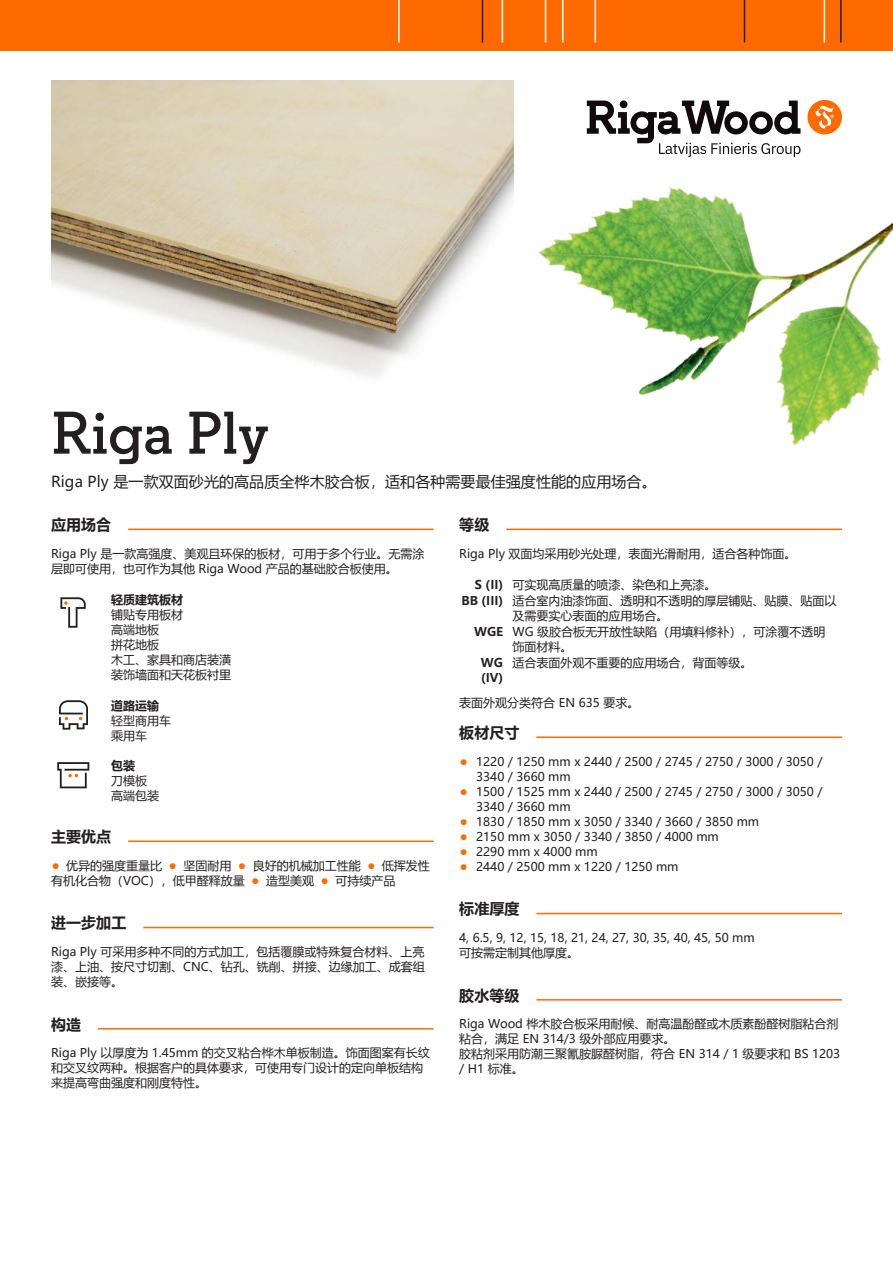
<style>
.page{position:relative;width:893px;height:1263px;background:#fff}
.page>*{position:absolute;margin:0;border:0;box-sizing:border-box;transform-origin:0 0}
.Nosaukums{font:600 60px "Regular Slab";letter-spacing:.005em;color:#231f20}
.ievadteksts{font:15px "Microsoft Ya Hei";letter-spacing:.005em;color:#231f20}
.Sadaļa{font:700 15px "Microsoft Ya Hei";letter-spacing:.005em;color:#231f20}
.pamatteksts__6{font:12px/15px "Microsoft Ya Hei";color:#231f20}
.tabula{font:12px/15px "Microsoft Ya Hei";color:#231f20}
.pamatteksts__3{font:12px/15px "Microsoft Ya Hei";color:#231f20}
.Virsraksts_tabulā{font:700 12px/15px "Microsoft Ya Hei";color:#231f20}
.s1{font-size:21px;color:#ff6a00}
</style>
<div class="page">
<div style="left:0;top:0;width:893px;height:51px;background:#ff6a00"></div>
<hr style="left:398px;top:0;width:2px;height:43px;background:#fff">
<img style="left:475px;top:0;width:418px;height:531px">
<hr style="left:51px;top:529px;width:383px;height:1px;background:#ff6a00">
<div style="left:51px;top:526px;width:77px;height:7px;background:#fff"></div>
<hr style="left:51px;top:840px;width:383px;height:2px;background:#ff6a00">
<div style="left:51px;top:838px;width:77px;height:7px;background:#fff"></div>
<hr style="left:51px;top:927px;width:383px;height:1px;background:#ff6a00">
<div style="left:51px;top:924px;width:92px;height:7px;background:#fff"></div>
<hr style="left:51px;top:1028px;width:383px;height:1px;background:#ff6a00">
<div style="left:51px;top:1025px;width:47px;height:8px;background:#fff"></div>
<hr style="left:459px;top:529px;width:383px;height:1px;background:#ff6a00">
<div style="left:459px;top:526px;width:47px;height:7px;background:#fff"></div>
<hr style="left:459px;top:736px;width:383px;height:2px;background:#ff6a00">
<div style="left:459px;top:734px;width:77px;height:7px;background:#fff"></div>
<hr style="left:459px;top:913px;width:383px;height:1px;background:#ff6a00">
<div style="left:459px;top:910px;width:77px;height:7px;background:#fff"></div>
<hr style="left:459px;top:999px;width:383px;height:1px;background:#ff6a00">
<div style="left:459px;top:996px;width:77px;height:8px;background:#fff"></div>
<svg style="left:60px;top:597px;width:26px;height:31px"></svg>
<svg style="left:59px;top:700px;width:29px;height:30px"></svg>
<svg style="left:57px;top:762px;width:32px;height:26px"></svg>
<img style="left:51px;top:81px;width:463px;height:303px">
<p class="Nosaukums" style="left:51px;top:396px;width:219px">Riga Ply</p>
<p class="ievadteksts" style="left:51px;top:471px;width:607px">Riga Ply 是一款双面砂光的高品质全桦木胶合板，适和各种需要最佳强度性能的应用场合。</p>
<p class="Sadaļa" style="left:51px;top:514px;width:62px">应用场合</p>
<p class="pamatteksts__3" style="left:51px;top:546px;width:375px">Riga Ply 是一款高强度、美观且环保的板材，可用于多个行业。无需涂层即可使用，也可作为其他 Riga Wood 产品的基础胶合板使用。</p>
<p class="Virsraksts_tabulā" style="left:111px;top:592px;width:73px">轻质建筑板材</p>
<p class="tabula" style="left:111px;top:607px;width:73px">铺贴专用板材</p>
<p class="tabula" style="left:111px;top:622px;width:49px">高端地板</p>
<p class="tabula" style="left:111px;top:637px;width:49px">拼花地板</p>
<p class="tabula" style="left:111px;top:652px;width:121px">木工、家具和商店装潢</p>
<p class="tabula" style="left:111px;top:667px;width:121px">装饰墙面和天花板衬里</p>
<p class="Virsraksts_tabulā" style="left:111px;top:697px;width:49px">道路运输</p>
<p class="tabula" style="left:111px;top:712px;width:61px">轻型商用车</p>
<p class="tabula" style="left:111px;top:727px;width:37px">乘用车</p>
<p class="Virsraksts_tabulā" style="left:111px;top:757px;width:25px">包装</p>
<p class="tabula" style="left:111px;top:773px;width:37px">刀模板</p>
<p class="tabula" style="left:111px;top:788px;width:49px">高端包装</p>
<p class="Sadaļa" style="left:51px;top:826px;width:62px">主要优点</p>
<p class="pamatteksts__6" style="left:51px;top:857px;width:380px"><span class="s1">•</span> 优异的强度重量比 <span class="s1">•</span> 坚固耐用 <span class="s1">•</span> 良好的机械加工性能 <span class="s1">•</span> 低挥发性有机化合物（VOC），低甲醛释放量 <span class="s1">•</span> 造型美观 <span class="s1">•</span> 可持续产品</p>
<p class="Sadaļa" style="left:51px;top:912px;width:77px">进一步加工</p>
<p class="pamatteksts__6" style="left:51px;top:944px;width:375px;text-align:justify">Riga Ply 可采用多种不同的方式加工，包括覆膜或特殊复合材料、上亮漆、上油、按尺寸切割、CNC、钻孔、铣削、拼接、边缘加工、成套组装、嵌接等。</p>
<p class="Sadaļa" style="left:51px;top:1014px;width:32px">构造</p>
<p class="pamatteksts__6" style="left:51px;top:1045px;width:380px">Riga Ply 以厚度为 1.45mm 的交叉粘合桦木单板制造。饰面图案有长纹和交叉纹两种。根据客户的具体要求，可使用专门设计的定向单板结构来提高弯曲强度和刚度特性。</p>
<p class="Sadaļa" style="left:459px;top:514px;width:32px">等级</p>
<p class="pamatteksts__3" style="left:459px;top:546px;width:339px">Riga Ply 双面均采用砂光处理，表面光滑耐用，适合各种饰面。</p>
<p class="Virsraksts_tabulā" style="left:475px;top:577px;width:30px">S (II)</p>
<p class="tabula" style="left:513px;top:577px;width:205px">可实现高质量的喷漆、染色和上亮漆。</p>
<p class="Virsraksts_tabulā" style="left:462px;top:593px;width:43px">BB (III)</p>
<p class="tabula" style="left:513px;top:593px;width:325px">适合室内油漆饰面、透明和不透明的厚层铺贴、贴膜、贴面以及需要实心表面的应用场合。</p>
<p class="Virsraksts_tabulā" style="left:474px;top:624px;width:30px">WGE</p>
<p class="tabula" style="left:513px;top:624px;width:314px">WG 级胶合板无开放性缺陷（用填料修补），可涂覆不透明饰面材料。</p>
<p class="Virsraksts_tabulā" style="left:481px;top:655px;width:24px">WG (IV)</p>
<p class="tabula" style="left:513px;top:655px;width:241px">适合表面外观不重要的应用场合，背面等级。</p>
<p class="pamatteksts__3" style="left:459px;top:695px;width:182px">表面外观分类符合 EN 635 要求。</p>
<p class="Sadaļa" style="left:459px;top:722px;width:62px">板材尺寸</p>
<p class="pamatteksts__6" style="left:476px;top:753px;width:348px;text-indent:-17px"><span class="s1">•</span> 1220 / 1250 mm x 2440 / 2500 / 2745 / 2750 / 3000 / 3050 /<br>3340 / 3660 mm</p>
<p class="pamatteksts__6" style="left:476px;top:783px;width:348px;text-indent:-17px"><span class="s1">•</span> 1500 / 1525 mm x 2440 / 2500 / 2745 / 2750 / 3000 / 3050 /<br>3340 / 3660 mm</p>
<p class="pamatteksts__6" style="left:459px;top:813px;width:301px"><span class="s1">•</span> 1830 / 1850 mm x 3050 / 3340 / 3660 / 3850 mm</p>
<p class="pamatteksts__6" style="left:459px;top:828px;width:261px"><span class="s1">•</span> 2150 mm x 3050 / 3340 / 3850 / 4000 mm</p>
<p class="pamatteksts__6" style="left:459px;top:843px;width:140px"><span class="s1">•</span> 2290 mm x 4000 mm</p>
<p class="pamatteksts__6" style="left:459px;top:858px;width:221px"><span class="s1">•</span> 2440 / 2500 mm x 1220 / 1250 mm</p>
<p class="Sadaļa" style="left:459px;top:898px;width:62px">标准厚度</p>
<p class="pamatteksts__6" style="left:459px;top:930px;width:297px">4, 6.5, 9, 12, 15, 18, 21, 24, 27, 30, 35, 40, 45, 50 mm</p>
<p class="pamatteksts__6" style="left:459px;top:945px;width:121px">可按需定制其他厚度。</p>
<p class="Sadaļa" style="left:459px;top:985px;width:62px">胶水等级</p>
<p class="pamatteksts__6" style="left:459px;top:1016px;width:381px">Riga Wood 桦木胶合板采用耐候、耐高温酚醛或木质素酚醛树脂粘合剂粘合，满足 EN 314/3 级外部应用要求。</p>
<p class="pamatteksts__6" style="left:459px;top:1046px;width:383px">胶粘剂采用防潮三聚氰胺脲醛树脂，符合 EN 314 / 1 级要求和 BS 1203 / H1 标准。</p>
</div>
